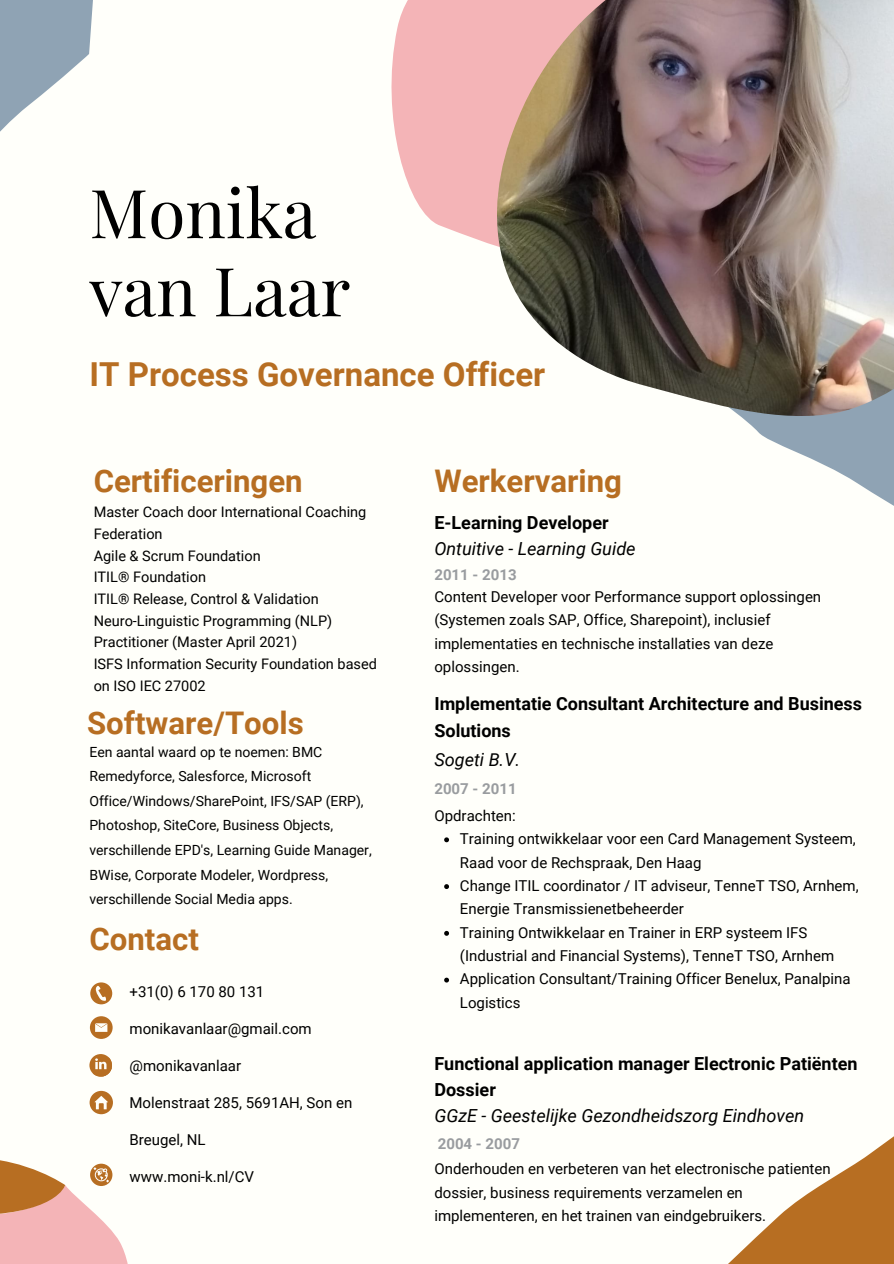
<style>
.page{position:relative;width:894px;height:1264px;background:#fff}
.page>*{position:absolute;margin:0;border:0;box-sizing:border-box;transform-origin:0 0}
.t1{font:67.5px "Playfair Display";color:#000}
.t2{font:700 33px "Roboto";color:#b76e22}
.t3{font:700 31.2px "Roboto";color:#b76e22}
.t4{font:700 18px/26.2px "Roboto";color:#000}
.t5{font:italic 18px "Roboto";color:#000}
.t6{font:15px/23.4px "Roboto";color:#000}
.t7{font:700 15px "Roboto";color:#999c9f}
.t8{font:14.55px/21.6px "Roboto";color:#000}
.t9{font:13.95px/24.6px "Roboto";color:#000}
</style>
<div class="page">
<div style="left:0;top:0;width:893px;height:1263px;background:#fffffa"></div>
<svg style="left:391px;top:0;width:106px;height:246px;background:#f5bfc1"></svg>
<svg style="left:740px;top:416px;width:153px;height:89px;fill:#8fa3b4"></svg>
<svg style="left:0;top:0;width:93px;height:132px"></svg>
<svg style="left:729px;top:1137px;width:164px;height:126px"></svg>
<img style="left:497px;top:0;width:396px;height:416px">
<svg style="left:90px;top:982px;width:22px;height:22px"></svg>
<div style="left:90px;top:1016px;width:23px;height:22px;background:#b76e22;border-radius:50%"></div>
<svg style="left:95px;top:1023px;width:12px;height:8px"></svg>
<svg style="left:89px;top:1054px;width:23px;height:22px"></svg>
<svg style="left:93px;top:1057px;width:19px;height:20px"></svg>
<svg style="left:90px;top:1090px;width:23px;height:24px"></svg>
<svg style="left:0;top:1093px;width:128px;height:170px"></svg>
<svg style="left:444px;top:837px;width:5px;height:5px"></svg>
<svg style="left:444px;top:884px;width:5px;height:5px"></svg>
<svg style="left:444px;top:930px;width:5px;height:5px"></svg>
<svg style="left:444px;top:977px;width:5px;height:5px"></svg>
<p class="t1" style="left:89px;top:165px;width:228px">Monika</p>
<p class="t1" style="left:89px;top:243px;width:262px">van Laar</p>
<p class="t2" style="left:89px;top:355px;width:457px">IT Process Governance Officer</p>
<p class="t3" style="left:94px;top:463px;width:210px">Certificeringen</p>
<p class="t8" style="left:94px;top:501px;width:274px">Master Coach door International Coaching<br>Federation</p>
<p class="t8" style="left:94px;top:545px;width:168px">Agile &amp; Scrum Foundation</p>
<p class="t8" style="left:94px;top:566px;width:114px">ITIL® Foundation</p>
<p class="t8" style="left:94px;top:588px;width:226px">ITIL® Release, Control &amp; Validation</p>
<p class="t8" style="left:94px;top:610px;width:240px">Neuro-Linguistic Programming (NLP)<br>Practitioner (Master April 2021)</p>
<p class="t8" style="left:94px;top:653px;width:285px">ISFS Information Security Foundation based on ISO IEC 27002</p>
<p class="t3" style="left:87px;top:705px;width:218px">Software/Tools</p>
<p class="t9" style="left:89px;top:739px;width:284px">Een aantal waard op te noemen: BMC Remedyforce, Salesforce, Microsoft Office/Windows/SharePoint, IFS/SAP (ERP), Photoshop, SiteCore, Business Objects, verschillende EPD's, Learning Guide Manager, BWise, Corporate Modeler, Wordpress, verschillende Social Media apps.</p>
<p class="t3" style="left:89px;top:921px;width:111px">Contact</p>
<p class="t6" style="left:129px;top:979px;width:136px">+31(0) 6 170 80 131</p>
<p class="t6" style="left:129px;top:1016px;width:184px">monikavanlaar@gmail.com</p>
<p class="t6" style="left:129px;top:1053px;width:113px">@monikavanlaar</p>
<p class="t6" style="left:129px;top:1090px;width:224px">Molenstraat 285, 5691AH, Son en</p>
<p class="t6" style="left:129px;top:1127px;width:78px">Breugel, NL</p>
<p class="t6" style="left:129px;top:1164px;width:126px">www.moni-k.nl/CV</p>
<p class="t3" style="left:434px;top:463px;width:189px">Werkervaring</p>
<p class="t4" style="left:434px;top:509px;width:176px">E-Learning Developer</p>
<p class="t5" style="left:434px;top:538px;width:203px">Ontuitive - Learning Guide</p>
<p class="t7" style="left:434px;top:566px;width:84px">2011 - 2013</p>
<p class="t6" style="left:434px;top:585px;width:388px">Content Developer voor Performance support oplossingen (Systemen zoals SAP, Office, Sharepoint), inclusief implementaties en technische installaties van deze oplossingen.</p>
<p class="t4" style="left:434px;top:691px;width:429px">Implementatie Consultant Architecture and Business<br>Solutions</p>
<p class="t5" style="left:434px;top:749px;width:87px">Sogeti B.V.</p>
<p class="t7" style="left:434px;top:780px;width:84px">2007 - 2011</p>
<p class="t6" style="left:434px;top:804px;width:83px">Opdrachten:</p>
<p class="t6" style="left:460px;top:850px;width:243px">Raad voor de Rechspraak, Den Haag</p>
<p class="t6" style="left:460px;top:827px;width:397px">Training ontwikkelaar voor een Card Management Systeem,</p>
<p class="t6" style="left:460px;top:874px;width:400px">Change ITIL coordinator / IT adviseur, TenneT TSO, Arnhem,<br>Energie Transmissienetbeheerder</p>
<p class="t6" style="left:460px;top:920px;width:376px">Training Ontwikkelaar en Trainer in ERP systeem IFS (Industrial and Financial Systems), TenneT TSO, Arnhem</p>
<p class="t6" style="left:460px;top:967px;width:392px">Application Consultant/Training Officer Benelux, Panalpina<br>Logistics</p>
<p class="t4" style="left:434px;top:1050px;width:424px">Functional application manager Electronic Patiënten<br>Dossier</p>
<p class="t5" style="left:434px;top:1105px;width:371px">GGzE - Geestelijke Gezondheidszorg Eindhoven</p>
<p class="t7" style="left:437px;top:1134px;width:84px">2004 - 2007</p>
<p class="t6" style="left:434px;top:1157px;width:398px">Onderhouden en verbeteren van het electronische patienten dossier, business requirements verzamelen en implementeren, en het trainen van eindgebruikers.</p>
</div>
